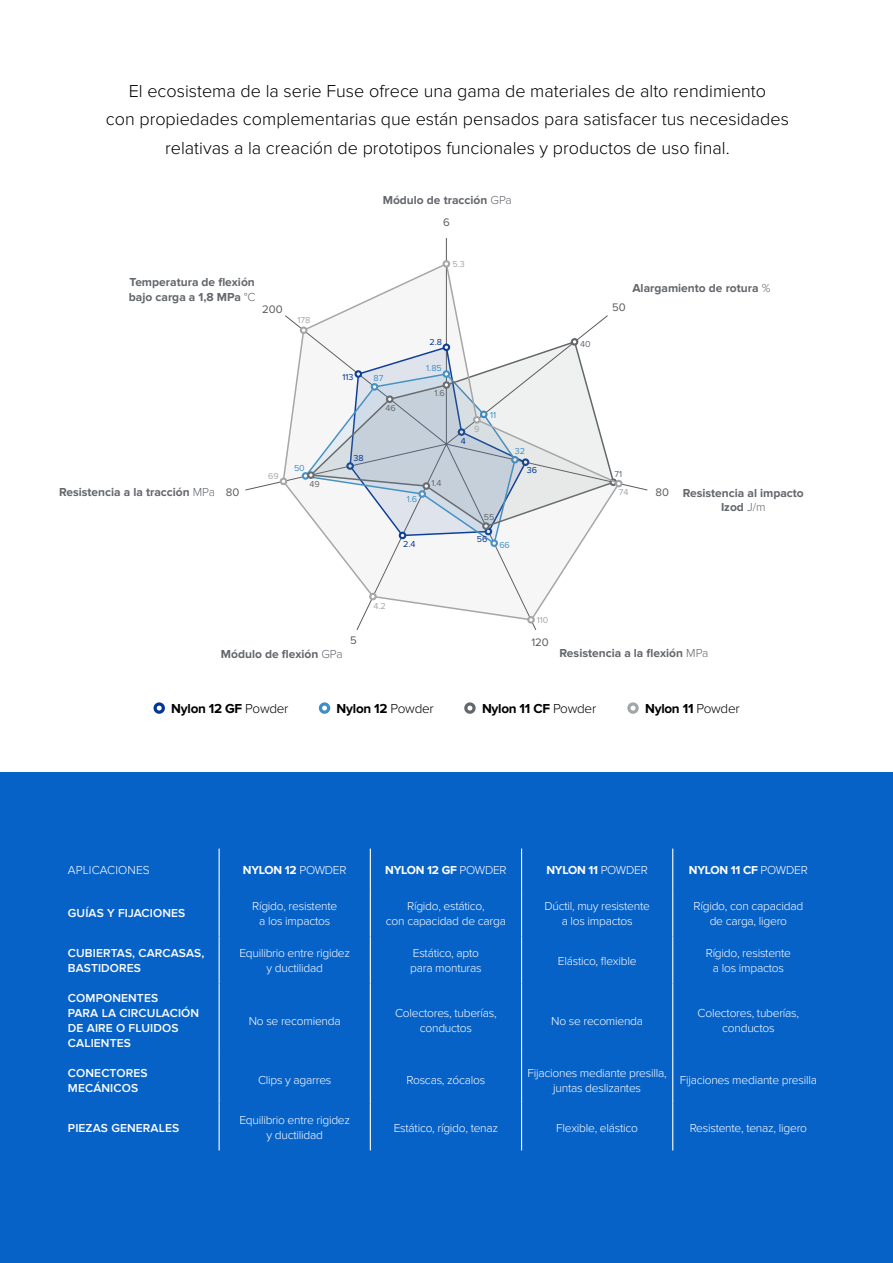
<style>
.page{position:relative;width:893px;height:1263px;background:#fff}
.page>*{position:absolute;margin:0;border:0;box-sizing:border-box;transform-origin:0 0}
.t1{font:300 18px/28.5px "Proxima Nova";color:#000;text-align:center}
.t2{font:700 13.5px "Proxima Nova";letter-spacing:-.02em;color:#000}
.t3{font:300 12px/15px "Proxima Nova";letter-spacing:-.02em;color:#fff;text-align:center}
.t4{font:700 12px/14.4px "Proxima Nova";color:#63666b}
.t5{font:600 12px/15px "Proxima Nova";letter-spacing:.01em;color:#fff}
.t6{font:700 12px "Proxima Nova";color:#5b5b5c}
.t7{font:700 12px "Proxima Nova";letter-spacing:-.02em;color:#fff}
.t8{font:300 12px "Proxima Nova";letter-spacing:.01em;color:#fff}
.t9{font:11.25px "Proxima Nova";color:#5b5b5c}
.t10{font:9px "Proxima Nova";color:#a4a6a8}
.t11{font:9px "Proxima Nova";color:#3e8fc6}
.t12{font:9px "Proxima Nova";color:#63666a}
.t13{font:9px "Proxima Nova";color:#003594}
.s1{font-weight:300}
</style>
<div class="page">
<div style="left:0;top:772px;width:893px;height:491px;background:#0762c8"></div>
<hr style="left:219px;top:848px;width:1px;height:41px;background:#fff">
<hr style="left:370px;top:848px;width:1px;height:41px;background:#fff">
<hr style="left:521px;top:848px;width:1px;height:41px;background:#fff">
<hr style="left:672px;top:848px;width:1px;height:41px;background:#fff">
<hr style="left:219px;top:889px;width:1px;height:47px;background:#fff">
<hr style="left:370px;top:889px;width:1px;height:47px;background:#fff">
<hr style="left:521px;top:889px;width:1px;height:47px;background:#fff">
<hr style="left:672px;top:889px;width:1px;height:47px;background:#fff">
<hr style="left:219px;top:936px;width:1px;height:47px;background:#fff">
<hr style="left:370px;top:936px;width:1px;height:47px;background:#fff">
<hr style="left:521px;top:936px;width:1px;height:47px;background:#fff">
<hr style="left:672px;top:936px;width:1px;height:47px;background:#fff">
<hr style="left:219px;top:983px;width:1px;height:73px;background:#fff">
<hr style="left:370px;top:983px;width:1px;height:73px;background:#fff">
<hr style="left:521px;top:983px;width:1px;height:73px;background:#fff">
<hr style="left:672px;top:983px;width:1px;height:73px;background:#fff">
<hr style="left:219px;top:1056px;width:1px;height:47px;background:#fff">
<hr style="left:370px;top:1056px;width:1px;height:47px;background:#fff">
<hr style="left:521px;top:1056px;width:1px;height:47px;background:#fff">
<hr style="left:672px;top:1056px;width:1px;height:47px;background:#fff">
<hr style="left:219px;top:1103px;width:1px;height:47px;background:#fff">
<hr style="left:370px;top:1103px;width:1px;height:47px;background:#fff">
<hr style="left:521px;top:1103px;width:1px;height:47px;background:#fff">
<hr style="left:672px;top:1103px;width:1px;height:47px;background:#fff">
<svg style="left:245px;top:238px;width:403px;height:392px"></svg>
<div style="left:443px;top:260px;width:7px;height:8px;border:2px solid #a4a6a8;border-radius:50%"></div>
<div style="left:154px;top:702px;width:11px;height:12px;border:3px solid #003694;border-radius:50%"></div>
<div style="left:464px;top:702px;width:12px;height:12px;border:3px solid #63666b;border-radius:50%"></div>
<div style="left:319px;top:702px;width:11px;height:12px;border:3px solid #3d8fc7;border-radius:50%"></div>
<div style="left:627px;top:702px;width:12px;height:12px;border:3px solid #a3a6a8;border-radius:50%"></div>
<div style="left:124px;top:272px;width:136px;height:37px;background:#fff"></div>
<div style="left:619px;top:278px;width:164px;height:20px;background:#fff"></div>
<p class="t1" style="left:106px;top:77px;width:685px">El ecosistema de la serie Fuse ofrece una gama de materiales de alto rendimiento<br>con propiedades complementarias que están pensados para satisfacer tus necesidades relativas a la creación de prototipos funcionales y productos de uso final.</p>
<p class="t6" style="left:390px;top:191px;width:113px">Tensile Modulus <span class="s1">GPa</span></p>
<p class="t4" style="left:383px;top:193px;width:131px">Módulo de tracción <span class="s1">GPa</span></p>
<p class="t9" style="left:443px;top:214px;width:8px">6</p>
<p class="t10" style="left:452px;top:257px;width:14px">5.3</p>
<p class="t4" style="left:129px;top:275px;width:128px">Temperatura de flexión bajo carga a 1,8 MPa <span class="s1">°C</span></p>
<p class="t6" style="left:631px;top:277px;width:36px">EAB <span class="s1">%</span></p>
<p class="t4" style="left:632px;top:281px;width:139px">Alargamiento de rotura <span class="s1">%</span></p>
<p class="t6" style="left:159px;top:282px;width:98px">HDT @ 1.8 MPa <span class="s1">°C</span></p>
<p class="t9" style="left:262px;top:301px;width:22px">200</p>
<p class="t9" style="left:612px;top:298px;width:15px">50</p>
<p class="t4" style="left:59px;top:485px;width:158px">Resistencia a la tracción <span class="s1">MPa</span></p>
<p class="t6" style="left:101px;top:483px;width:89px">Tensile Strength</p>
<p class="t10" style="left:298px;top:314px;width:14px">178</p>
<p class="t13" style="left:342px;top:371px;width:13px">113</p>
<p class="t11" style="left:373px;top:371px;width:11px">87</p>
<p class="t12" style="left:385px;top:401px;width:12px">46</p>
<p class="t13" style="left:354px;top:451px;width:12px">38</p>
<p class="t13" style="left:430px;top:335px;width:14px">2.8</p>
<p class="t11" style="left:426px;top:362px;width:17px">1.85</p>
<p class="t12" style="left:434px;top:386px;width:12px">1.6</p>
<p class="t13" style="left:461px;top:434px;width:7px">4</p>
<p class="t10" style="left:474px;top:422px;width:7px">9</p>
<p class="t11" style="left:490px;top:409px;width:8px">11</p>
<p class="t11" style="left:515px;top:444px;width:12px">32</p>
<p class="t12" style="left:580px;top:338px;width:12px">40</p>
<p class="t11" style="left:294px;top:461px;width:12px">50</p>
<p class="t13" style="left:527px;top:463px;width:12px">36</p>
<p class="t12" style="left:614px;top:468px;width:9px">71</p>
<p class="t10" style="left:268px;top:469px;width:12px">69</p>
<p class="t12" style="left:431px;top:476px;width:12px">1.4</p>
<p class="t12" style="left:310px;top:478px;width:12px">49</p>
<p class="t9" style="left:226px;top:484px;width:15px">80</p>
<p class="t9" style="left:655px;top:484px;width:15px">80</p>
<p class="t10" style="left:619px;top:486px;width:11px">74</p>
<p class="t11" style="left:407px;top:492px;width:12px">1.6</p>
<p class="t13" style="left:403px;top:537px;width:14px">2.4</p>
<p class="t12" style="left:484px;top:510px;width:12px">55</p>
<p class="t13" style="left:477px;top:532px;width:12px">56</p>
<p class="t11" style="left:499px;top:538px;width:12px">66</p>
<p class="t6" style="left:683px;top:483px;width:64px">Izod Impact</p>
<p class="t4" style="left:683px;top:486px;width:123px;text-align:center">Resistencia al impacto<br>Izod <span class="s1">J/m</span></p>
<p class="t10" style="left:373px;top:599px;width:14px">4.2</p>
<p class="t10" style="left:537px;top:613px;width:13px">110</p>
<p class="t4" style="left:221px;top:647px;width:123px">Módulo de flexión <span class="s1">GPa</span></p>
<p class="t6" style="left:226px;top:648px;width:119px">Flexural Modulus <span class="s1">GPa</span></p>
<p class="t9" style="left:350px;top:631px;width:8px">5</p>
<p class="t9" style="left:531px;top:634px;width:19px">120</p>
<p class="t4" style="left:560px;top:646px;width:150px">Resistencia a la flexión <span class="s1">MPa</span></p>
<p class="t6" style="left:561px;top:644px;width:120px">Flexural Strength <span class="s1">MPa</span></p>
<p class="t2" style="left:171px;top:701px;width:119px">Nylon 12 GF <span class="s1">Powder</span></p>
<p class="t2" style="left:337px;top:701px;width:99px">Nylon 12 <span class="s1">Powder</span></p>
<p class="t2" style="left:482px;top:701px;width:116px">Nylon 11 CF <span class="s1">Powder</span></p>
<p class="t2" style="left:645px;top:701px;width:96px">Nylon 11 <span class="s1">Powder</span></p>
<p class="t8" style="left:68px;top:863px;width:84px">APLICACIONES</p>
<p class="t7" style="left:243px;top:863px;width:105px">NYLON 12 <span class="s1">POWDER</span></p>
<p class="t7" style="left:385px;top:863px;width:123px">NYLON 12 GF <span class="s1">POWDER</span></p>
<p class="t7" style="left:546px;top:863px;width:103px">NYLON 11 <span class="s1">POWDER</span></p>
<p class="t7" style="left:689px;top:863px;width:120px">NYLON 11 CF <span class="s1">POWDER</span></p>
<p class="t5" style="left:68px;top:906px;width:119px">GUÍAS Y FIJACIONES</p>
<p class="t3" style="left:252px;top:899px;width:87px">Rígido, resistente a los impactos</p>
<p class="t3" style="left:386px;top:899px;width:121px">Rígido, estático,<br>con capacidad de carga</p>
<p class="t3" style="left:544px;top:899px;width:107px">Dúctil, muy resistente a los impactos</p>
<p class="t3" style="left:693px;top:899px;width:111px">Rígido, con capacidad de carga, ligero</p>
<p class="t5" style="left:68px;top:946px;width:138px">CUBIERTAS, CARCASAS,<br>BASTIDORES</p>
<p class="t3" style="left:239px;top:946px;width:112px">Equilibrio entre rigidez y ductilidad</p>
<p class="t3" style="left:410px;top:946px;width:73px;text-align:left">Estático, apto para monturas</p>
<p class="t3" style="left:558px;top:953px;width:80px">Elástico, flexible</p>
<p class="t3" style="left:706px;top:946px;width:87px">Rígido, resistente a los impactos</p>
<p class="t5" style="left:68px;top:991px;width:133px">COMPONENTES<br>PARA LA CIRCULACIÓN<br>DE AIRE O FLUIDOS<br>CALIENTES</p>
<p class="t3" style="left:249px;top:1013px;width:93px">No se recomienda</p>
<p class="t3" style="left:395px;top:1006px;width:103px">Colectores, tuberías, conductos</p>
<p class="t3" style="left:551px;top:1013px;width:93px">No se recomienda</p>
<p class="t3" style="left:698px;top:1006px;width:103px">Colectores, tuberías, conductos</p>
<p class="t5" style="left:68px;top:1065px;width:81px">CONECTORES<br>MECÁNICOS</p>
<p class="t3" style="left:258px;top:1073px;width:75px">Clips y agarres</p>
<p class="t3" style="left:407px;top:1073px;width:80px">Roscas, zócalos</p>
<p class="t3" style="left:528px;top:1065px;width:141px">Fijaciones mediante presilla, juntas deslizantes</p>
<p class="t3" style="left:680px;top:1073px;width:139px">Fijaciones mediante presilla</p>
<p class="t5" style="left:68px;top:1120px;width:113px">PIEZAS GENERALES</p>
<p class="t3" style="left:239px;top:1113px;width:112px">Equilibrio entre rigidez y ductilidad</p>
<p class="t3" style="left:394px;top:1120px;width:106px">Estático, rígido, tenaz</p>
<p class="t3" style="left:556px;top:1120px;width:83px">Flexible, elástico</p>
<p class="t3" style="left:690px;top:1120px;width:119px">Resistente, tenaz, ligero</p>
</div>
